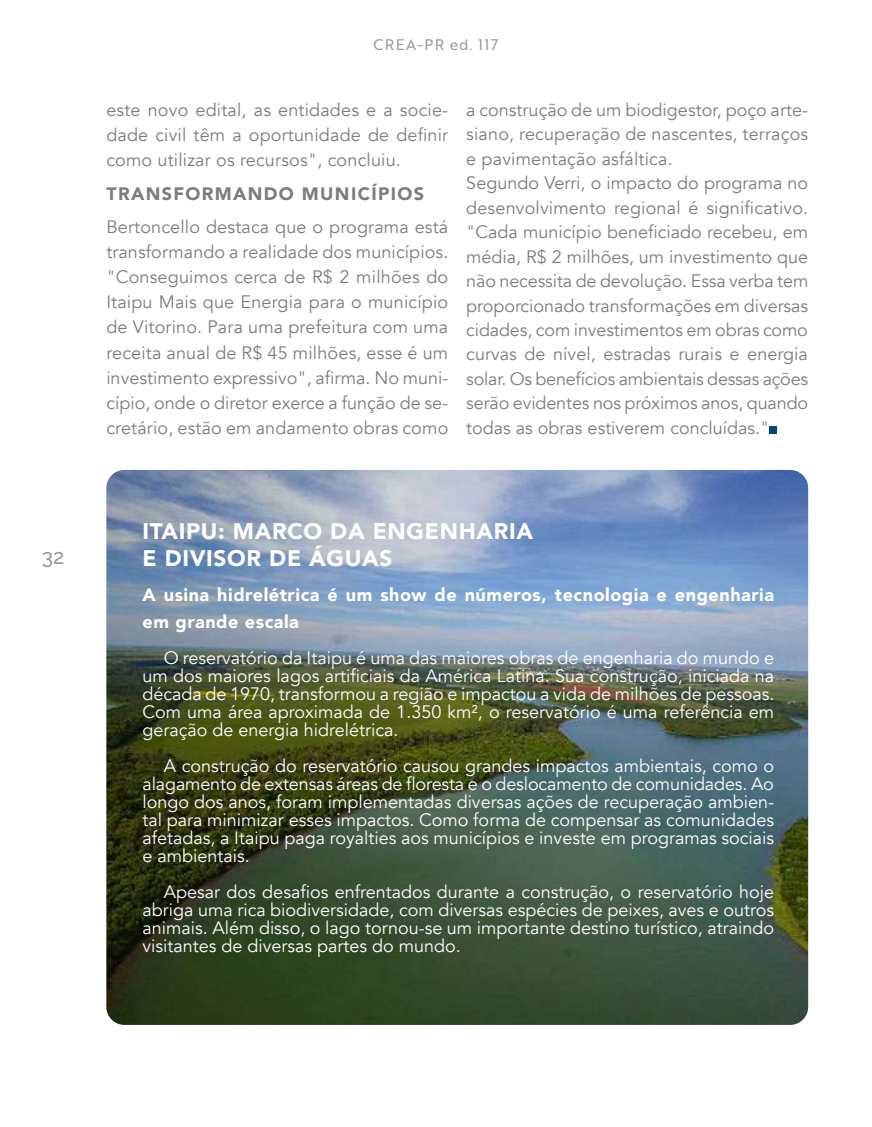
<style>
.page{position:relative;width:872px;height:1127px;background:#fff}
.page>*{position:absolute;margin:0;border:0;box-sizing:border-box;transform-origin:0 0}
.t1{font:900 22.5px/27px "Avenir";letter-spacing:.03em;color:#fff}
.t2{font:500 21px "Raleway";color:#9c9ba0}
.t3{font:18px/24.5px "Avenir";color:#7e7c81;text-align:justify}
.t4{font:18px/18px "Avenir";color:#fff;text-align:justify}
.t5{font:900 18px/27px "Avenir";letter-spacing:.03em;color:#fff}
.t6{font:900 18px "Avenir";letter-spacing:.075em;color:#7e7c81}
.t7{font:15px "Brother 1816 Regular";letter-spacing:.09em;color:#9c9ba0}
</style>
<div class="page">
<img style="left:106px;top:470px;width:702px;height:555px">
<div style="left:769px;top:426px;width:7px;height:8px;background:#004873"></div>
<p class="t2" style="left:42px;top:544px;width:24px">32</p>
<p class="t7" style="left:373px;top:33px;width:126px">CREA-PR ed. 117</p>
<p class="t3" style="left:106px;top:97px;width:343px;line-height:25px">este novo edital, as entidades e a socie&shy;dade civil têm a oportunidade de definir como utilizar os recursos", concluiu.</p>
<p class="t6" style="left:106px;top:178px;width:319px">TRANSFORMANDO MUNICÍPIOS</p>
<p class="t3" style="left:106px;top:215px;width:343px;line-height:25px">Bertoncello destaca que o programa está transformando a realidade dos municípios. "Conseguimos cerca de R$ 2 milhões do Itaipu Mais que Energia para o município de Vitorino. Para uma prefeitura com uma receita anual de R$ 45 milhões, esse é um investimento expressivo", afirma. No muni&shy;cípio, onde o diretor exerce a função de se&shy;cretário, estão em andamento obras como</p>
<p class="t3" style="left:466px;top:98px;width:343px;text-align:left">a construção de um biodigestor, poço arte&shy;siano, recuperação de nascentes, terraços e pavimentação asfáltica.<br>Segundo Verri, o impacto do programa no desenvolvimento regional é significativo. "Cada município beneficiado recebeu, em média, R$ 2 milhões, um investimento que não necessita de devolução. Essa verba tem proporcionado transformações em diversas cidades, com investimentos em obras como curvas de nível, estradas rurais e energia solar. Os benefícios ambientais dessas ações serão evidentes nos próximos anos, quando todas as obras estiverem concluídas."</p>
<p class="t1" style="left:142px;top:517px;width:392px">ITAIPU: MARCO DA ENGENHARIA<br>E DIVISOR DE ÁGUAS</p>
<p class="t5" style="left:142px;top:581px;width:633px">A usina hidrelétrica é um show de números, tecnologia e engenharia em grande escala</p>
<p class="t4" style="left:142px;top:649px;width:633px;text-indent:21px">O reservatório da Itaipu é uma das maiores obras de engenharia do mundo e um dos maiores lagos artificiais da América Latina. Sua construção, iniciada na década de 1970, transformou a região e impactou a vida de milhões de pessoas.<br>Com uma área aproximada de 1.350 km², o reservatório é uma referência em geração de energia hidrelétrica.</p>
<p class="t4" style="left:142px;top:757px;width:633px;text-indent:21px">A construção do reservatório causou grandes impactos ambientais, como o alagamento de extensas áreas de floresta e o deslocamento de comunidades. Ao longo dos anos, foram implementadas diversas ações de recuperação ambien&shy;tal para minimizar esses impactos. Como forma de compensar as comunidades afetadas, a Itaipu paga royalties aos municípios e investe em programas sociais e ambientais.</p>
<p class="t4" style="left:142px;top:883px;width:633px;text-indent:21px">Apesar dos desafios enfrentados durante a construção, o reservatório hoje abriga uma rica biodiversidade, com diversas espécies de peixes, aves e outros animais. Além disso, o lago tornou-se um importante destino turístico, atraindo visitantes de diversas partes do mundo.</p>
</div>
